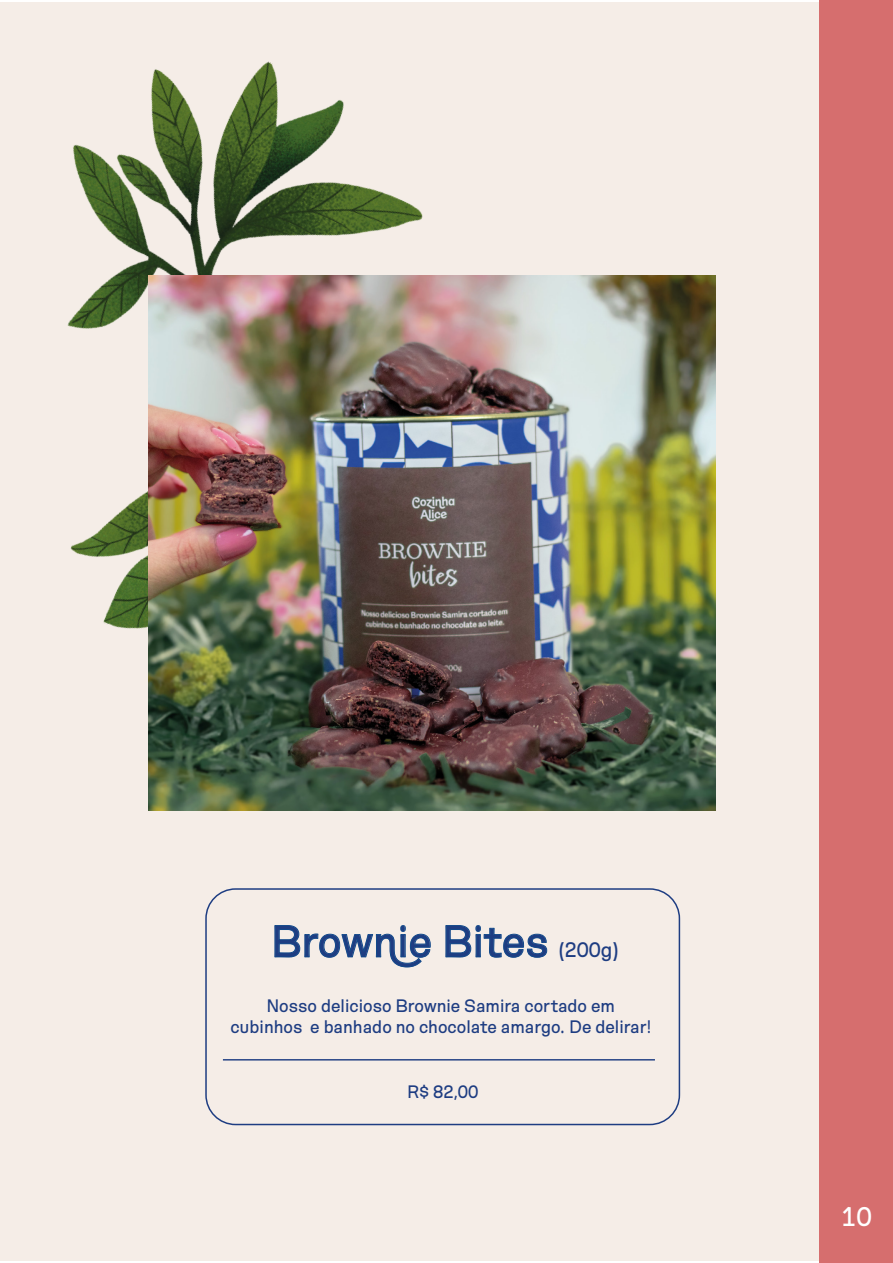
<style>
.page{position:relative;width:893px;height:1263px;background:#fff}
.page>*{position:absolute;margin:0;border:0;box-sizing:border-box;transform-origin:0 0}
.t1{font:44.7px "Hope Sans";color:#1e3d82}
.t2{font:27px "Hope Sans";color:#fff}
.t3{font:18px/21.6px "Hope Sans";color:#1e3d82;text-align:center}
.s1{font-size:21px}
</style>
<div class="page">
<div style="left:0;top:2px;width:893px;height:1259px;background:#f5ede7"></div>
<svg style="left:274px;top:925px;width:157px;height:43px"></svg>
<svg style="left:445px;top:925px;width:102px;height:33px"></svg>
<hr style="left:223px;top:1059px;width:432px;height:1px;background:#1e3d82">
<div style="left:205px;top:888px;width:475px;height:237px;border:2px solid #1e3d82;border-radius:30px"></div>
<div style="left:819px;top:0;width:74px;height:1263px;background:#d66e6e"></div>
<img style="left:67px;top:61px;width:356px;height:656px">
<img style="left:149px;top:275px;width:567px;height:536px">
<h1 class="t1" style="left:271px;top:915px;width:350px">Brownie Bites <span class="s1">(200g)</span></h1>
<p class="t3" style="left:230px;top:994px;width:422px">Nosso delicioso Brownie Samira cortado em cubinhos e banhado no chocolate amargo. De delirar!</p>
<p class="t3" style="left:407px;top:1081px;width:73px">R$ 82,00</p>
<h2 class="t2" style="left:841px;top:1201px;width:32px">10</h2>
</div>
